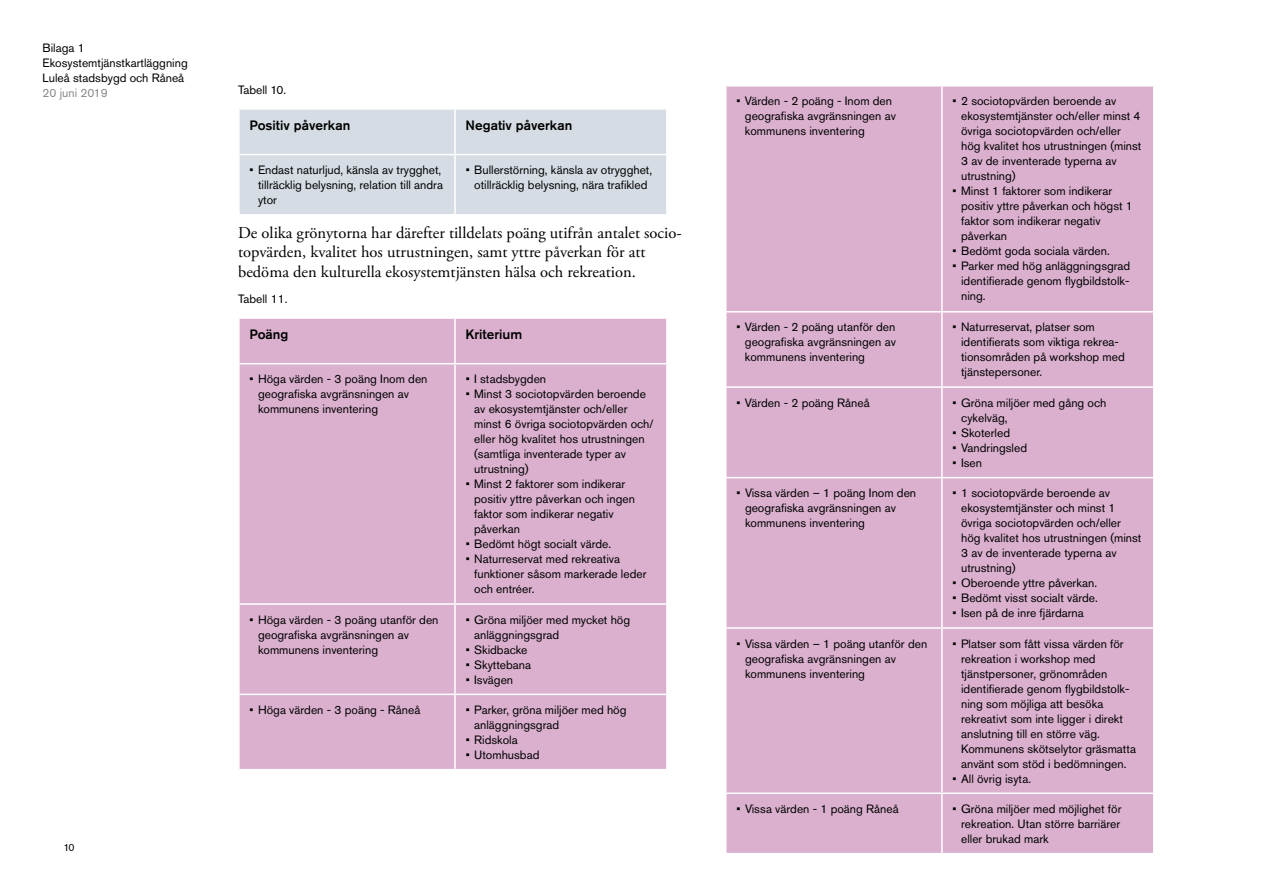
<style>
.page{position:relative;width:1263px;height:893px;background:#fff}
.page>*{position:absolute;margin:0;border:0;box-sizing:border-box;transform-origin:0 0}
.t1{font:16.5px/19.5px "Adobe Garamond Pro";color:#000}
.t2{font:500 13.5px "Akzidenz Grotesk Std";color:#000}
.t3{font:12px/15px "Akzidenz Grotesk Std";color:#000}
.t4{font:12px "Akzidenz Grotesk Std";color:#878787}
.t5{font:10.5px "Akzidenz Grotesk Std";color:#000}
</style>
<div class="page">
<div style="left:240px;top:110px;width:426px;height:104px;background:#d5dce4"></div>
<hr style="left:454px;top:110px;width:2px;height:44px;background:#fff">
<hr style="left:238px;top:154px;width:217px;height:1px;background:#fff">
<hr style="left:455px;top:154px;width:213px;height:1px;background:#fff">
<hr style="left:454px;top:155px;width:2px;height:59px;background:#fff">
<div style="left:726px;top:87px;width:427px;height:766px;background:#dab0ce"></div>
<hr style="left:941px;top:87px;width:2px;height:224px;background:#fff">
<hr style="left:725px;top:311px;width:217px;height:2px;background:#fff">
<hr style="left:942px;top:311px;width:212px;height:2px;background:#fff">
<hr style="left:941px;top:313px;width:2px;height:73px;background:#fff">
<hr style="left:725px;top:386px;width:217px;height:2px;background:#fff">
<hr style="left:942px;top:386px;width:212px;height:2px;background:#fff">
<hr style="left:941px;top:388px;width:2px;height:89px;background:#fff">
<hr style="left:725px;top:477px;width:217px;height:1px;background:#fff">
<hr style="left:942px;top:477px;width:212px;height:1px;background:#fff">
<hr style="left:941px;top:478px;width:2px;height:149px;background:#fff">
<hr style="left:725px;top:627px;width:217px;height:2px;background:#fff">
<hr style="left:942px;top:627px;width:212px;height:2px;background:#fff">
<hr style="left:941px;top:629px;width:2px;height:163px;background:#fff">
<hr style="left:725px;top:792px;width:217px;height:2px;background:#fff">
<hr style="left:942px;top:792px;width:212px;height:2px;background:#fff">
<hr style="left:941px;top:794px;width:2px;height:59px;background:#fff">
<div style="left:240px;top:319px;width:426px;height:450px;background:#dab0ce"></div>
<hr style="left:454px;top:319px;width:2px;height:44px;background:#fff">
<hr style="left:238px;top:363px;width:217px;height:1px;background:#fff">
<hr style="left:455px;top:363px;width:213px;height:1px;background:#fff">
<hr style="left:454px;top:364px;width:2px;height:239px;background:#fff">
<hr style="left:238px;top:603px;width:217px;height:2px;background:#fff">
<hr style="left:455px;top:603px;width:213px;height:2px;background:#fff">
<hr style="left:454px;top:605px;width:2px;height:89px;background:#fff">
<hr style="left:238px;top:694px;width:217px;height:1px;background:#fff">
<hr style="left:455px;top:694px;width:213px;height:1px;background:#fff">
<hr style="left:454px;top:695px;width:2px;height:74px;background:#fff">
<p class="t3" style="left:43px;top:40px;width:147px">Bilaga 1<br>Ekosystemtjänstkartläggning<br>Luleå stadsbygd och Råneå</p>
<p class="t4" style="left:43px;top:85px;width:67px">20 juni 2019</p>
<p class="t5" style="left:63px;top:841px;width:13px">10</p>
<p class="t3" style="left:238px;top:82px;width:50px">Tabell 10.</p>
<p class="t2" style="left:250px;top:117px;width:102px">Positiv påverkan</p>
<p class="t2" style="left:466px;top:117px;width:108px">Negativ påverkan</p>
<p class="t3" style="left:258px;top:162px;width:186px;text-indent:-9px">• Endast naturljud, känsla av trygghet, tillräcklig belysning, relation till andra ytor</p>
<p class="t3" style="left:466px;top:162px;width:188px;text-align:center">• Bullerstörning, känsla av otrygghet, otillräcklig belysning, nära trafikled</p>
<h1 class="t1" style="left:238px;top:223px;width:445px">De olika grönytorna har därefter tilldelats poäng utifrån antalet socio&shy;topvärden, kvalitet hos utrustningen, samt yttre påverkan för att bedöma den kulturella ekosystemtjänsten hälsa och rekreation.</h1>
<p class="t3" style="left:238px;top:291px;width:51px">Tabell 11.</p>
<p class="t2" style="left:250px;top:326px;width:40px">Poäng</p>
<p class="t2" style="left:466px;top:326px;width:58px">Kriterium</p>
<p class="t3" style="left:258px;top:372px;width:171px;text-indent:-9px">• Höga värden - 3 poäng Inom den geografiska avgränsningen av kommunens inventering</p>
<p class="t3" style="left:466px;top:372px;width:82px">• I stadsbygden</p>
<p class="t3" style="left:474px;top:387px;width:181px;text-indent:-9px">• Minst 3 sociotopvärden beroende av ekosystemtjänster och/eller minst 6 övriga sociotopvärden och/ eller hög kvalitet hos utrustningen (samtliga inventerade typer av utrustning)</p>
<p class="t3" style="left:474px;top:477px;width:162px;text-indent:-9px">• Minst 2 faktorer som indikerar positiv yttre påverkan och ingen faktor som indikerar negativ påverkan</p>
<p class="t3" style="left:466px;top:537px;width:147px">• Bedömt högt socialt värde.</p>
<p class="t3" style="left:474px;top:552px;width:174px;text-indent:-9px">• Naturreservat med rekreativa funktioner såsom markerade leder och entréer.</p>
<p class="t3" style="left:258px;top:612px;width:182px;text-indent:-9px">• Höga värden - 3 poäng utanför den geografiska avgränsningen av kommunens inventering</p>
<p class="t3" style="left:474px;top:612px;width:158px;text-indent:-9px">• Gröna miljöer med mycket hög anläggningsgrad</p>
<p class="t3" style="left:466px;top:642px;width:63px">• Skidbacke</p>
<p class="t3" style="left:466px;top:657px;width:67px">• Skyttebana</p>
<p class="t3" style="left:466px;top:672px;width:49px">• Isvägen</p>
<p class="t3" style="left:250px;top:702px;width:172px">• Höga värden - 3 poäng - Råneå</p>
<p class="t3" style="left:474px;top:702px;width:154px;text-indent:-9px">• Parker, gröna miljöer med hög anläggningsgrad</p>
<p class="t3" style="left:466px;top:732px;width:53px">• Ridskola</p>
<p class="t3" style="left:466px;top:747px;width:75px">• Utomhusbad</p>
<p class="t3" style="left:745px;top:94px;width:152px;text-indent:-9px">• Värden - 2 poäng - Inom den geografiska avgränsningen av kommunens inventering</p>
<p class="t3" style="left:961px;top:94px;width:182px;text-indent:-9px">• 2 sociotopvärden beroende av ekosystemtjänster och/eller minst 4 övriga sociotopvärden och/eller hög kvalitet hos utrustningen (minst<br>3 av de inventerade typerna av utrustning)</p>
<p class="t3" style="left:961px;top:184px;width:173px;text-indent:-9px">• Minst 1 faktorer som indikerar positiv yttre påverkan och högst 1 faktor som indikerar negativ påverkan</p>
<p class="t3" style="left:952px;top:244px;width:159px">• Bedömt goda sociala värden.</p>
<p class="t3" style="left:961px;top:259px;width:171px;text-align:justify;text-indent:-9px">• Parker med hög anläggningsgrad identifierade genom flygbildstolk&shy;ning.</p>
<p class="t3" style="left:745px;top:320px;width:152px;text-align:justify;text-indent:-9px">• Värden - 2 poäng utanför den geografiska avgränsningen av kommunens inventering</p>
<p class="t3" style="left:961px;top:320px;width:165px;text-indent:-9px">• Naturreservat, platser som identifierats som viktiga rekrea&shy;tionsområden på workshop med tjänstepersoner.</p>
<p class="t3" style="left:736px;top:395px;width:135px">• Värden - 2 poäng Råneå</p>
<p class="t3" style="left:961px;top:395px;width:147px;text-indent:-9px">• Gröna miljöer med gång och cykelväg,</p>
<p class="t3" style="left:952px;top:425px;width:59px">• Skoterled</p>
<p class="t3" style="left:952px;top:440px;width:76px">• Vandringsled</p>
<p class="t3" style="left:952px;top:455px;width:31px">• Isen</p>
<p class="t3" style="left:745px;top:485px;width:173px;text-indent:-9px">• Vissa värden – 1 poäng Inom den geografiska avgränsningen av kommunens inventering</p>
<p class="t3" style="left:961px;top:485px;width:182px;text-indent:-9px">• 1 sociotopvärde beroende av ekosystemtjänster och minst 1 övriga sociotopvärden och/eller hög kvalitet hos utrustningen (minst<br>3 av de inventerade typerna av utrustning)</p>
<p class="t3" style="left:953px;top:575px;width:146px">• Oberoende yttre påverkan.</p>
<p class="t3" style="left:953px;top:590px;width:147px">• Bedömt visst socialt värde.</p>
<p class="t3" style="left:953px;top:605px;width:133px">• Isen på de inre fjärdarna</p>
<p class="t3" style="left:745px;top:636px;width:184px;text-indent:-9px">• Vissa värden – 1 poäng utanför den geografiska avgränsningen av kommunens inventering</p>
<p class="t3" style="left:961px;top:636px;width:177px;text-indent:-9px">• Platser som fått vissa värden för rekreation i workshop med tjänstpersoner, grönområden identifierade genom flygbildstolk&shy;ning som möjliga att besöka rekreativt som inte ligger i direkt anslutning till en större väg.<br>Kommunens skötselytor gräsmatta använt som stöd i bedömningen.</p>
<p class="t3" style="left:953px;top:771px;width:80px">• All övrig isyta.</p>
<p class="t3" style="left:736px;top:801px;width:164px">• Vissa värden - 1 poäng Råneå</p>
<p class="t3" style="left:961px;top:801px;width:162px;text-align:justify;text-indent:-9px">• Gröna miljöer med möjlighet för rekreation. Utan större barriärer eller brukad mark</p>
</div>
